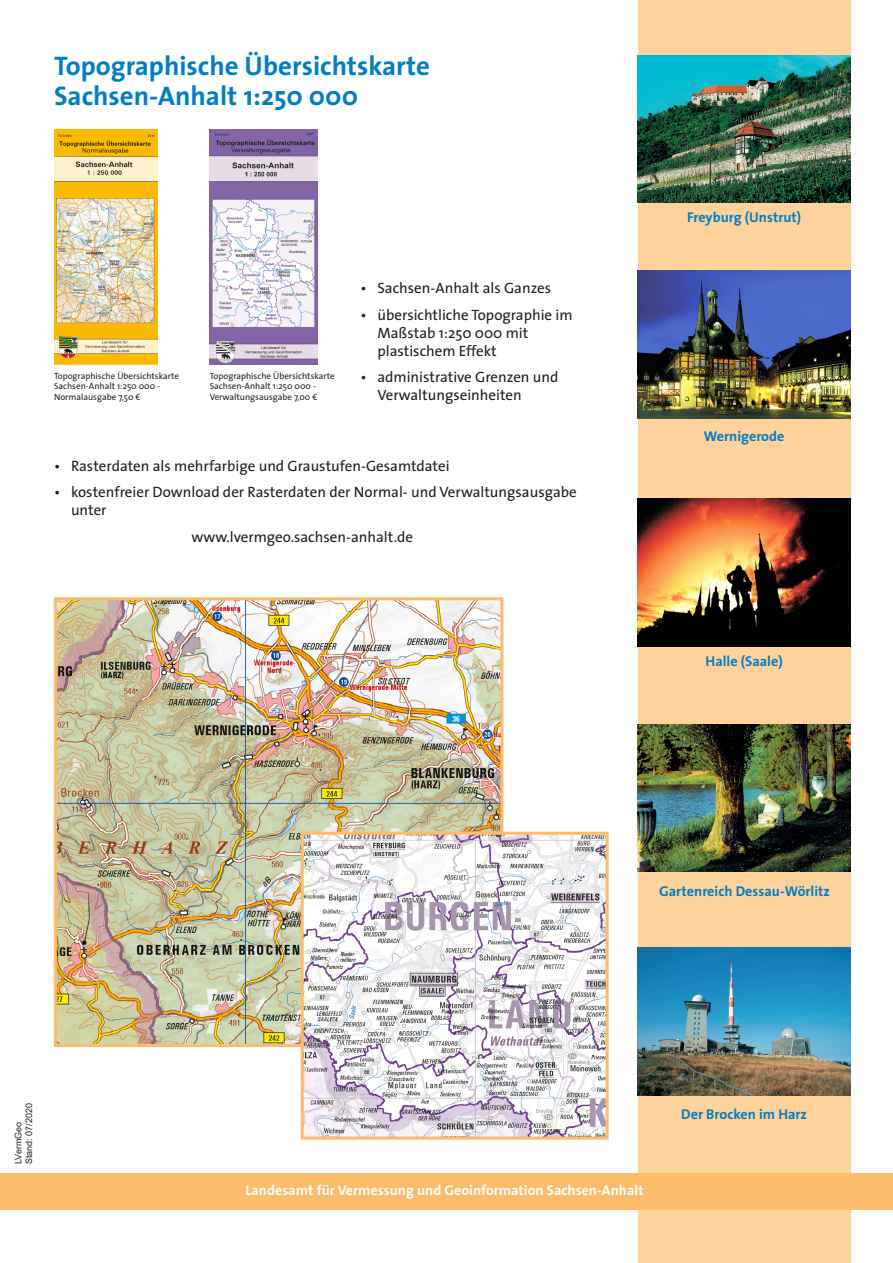
<style>
.page{position:relative;width:893px;height:1263px;background:#fff}
.page>*{position:absolute;margin:0;border:0;box-sizing:border-box;transform-origin:0 0}
.t1{font:700 27px/30px "The Sans";color:#007ec5}
.t2{font:15px/18px "The Sans";color:#231f20}
.t3{font:700 14.25px "The Sans";color:#007ec5}
.t4{font:700 14.25px "The Sans";color:#fff}
.t5{font:9px/10.8px "The Sans";color:#231f20}
.t6{font:9px/10.8px "Arial";color:#231f20}
</style>
<div class="page">
<div style="left:638px;top:0;width:212px;height:1263px;background:#ffd19b"></div>
<div style="left:0;top:1173px;width:893px;height:37px;background:#fcbc6b"></div>
<img style="left:638px;top:55px;width:212px;height:147px">
<img style="left:638px;top:271px;width:212px;height:147px">
<img style="left:638px;top:499px;width:212px;height:147px">
<img style="left:638px;top:948px;width:212px;height:147px">
<img style="left:638px;top:724px;width:212px;height:148px">
<img style="left:58px;top:601px;width:441px;height:442px">
<div style="left:54px;top:597px;width:449px;height:450px;border:3px solid #fcbc6b"></div>
<img style="left:305px;top:836px;width:300px;height:299px">
<div style="left:301px;top:832px;width:308px;height:307px;border:3px solid #fcbc6b"></div>
<img style="left:54px;top:130px;width:104px;height:235px">
<img style="left:210px;top:130px;width:108px;height:235px">
<h1 class="t1" style="left:54px;top:51px;width:378px">Topographische Übersichtskarte<br>Sachsen-Anhalt 1:250 000</h1>
<p class="t5" style="left:54px;top:370px;width:126px">Topographische Übersichtskarte<br>Sachsen-Anhalt 1:250 000 -<br>Normalausgabe 7,50 €</p>
<p class="t5" style="left:210px;top:370px;width:126px">Topographische Übersichtskarte<br>Sachsen-Anhalt 1:250 000 -<br>Verwaltungsausgabe 7,00 €</p>
<p class="t2" style="left:360px;top:279px;width:192px">• Sachsen-Anhalt als Ganzes</p>
<p class="t2" style="left:377px;top:306px;width:197px;text-indent:-17px">• übersichtliche Topographie im<br>Maßstab 1:250 000 mit plastischem Effekt</p>
<p class="t2" style="left:377px;top:368px;width:183px;text-indent:-17px">• administrative Grenzen und<br>Verwaltungseinheiten</p>
<p class="t2" style="left:54px;top:457px;width:397px">• Rasterdaten als mehrfarbige und Graustufen-Gesamtdatei</p>
<p class="t2" style="left:71px;top:483px;width:507px;text-indent:-17px">• kostenfreier Download der Rasterdaten der Normal- und Verwaltungsausgabe unter</p>
<p class="t2" style="left:191px;top:528px;width:223px">www.lvermgeo.sachsen-anhalt.de</p>
<p class="t3" style="left:687px;top:208px;width:116px">Freyburg (Unstrut)</p>
<p class="t3" style="left:704px;top:427px;width:82px">Wernigerode</p>
<p class="t3" style="left:705px;top:652px;width:79px">Halle (Saale)</p>
<p class="t6" style="left:13px;top:1164px;width:63px;rotate:-90deg">LVermGeo<br>Stand: 07/2020</p>
<p class="t3" style="left:659px;top:881px;width:172px">Gartenreich Dessau-Wörlitz</p>
<p class="t4" style="left:245px;top:1180px;width:400px">Landesamt für Vermessung und Geoinformation Sachsen-Anhalt</p>
<p class="t3" style="left:681px;top:1105px;width:127px">Der Brocken im Harz</p>
</div>
